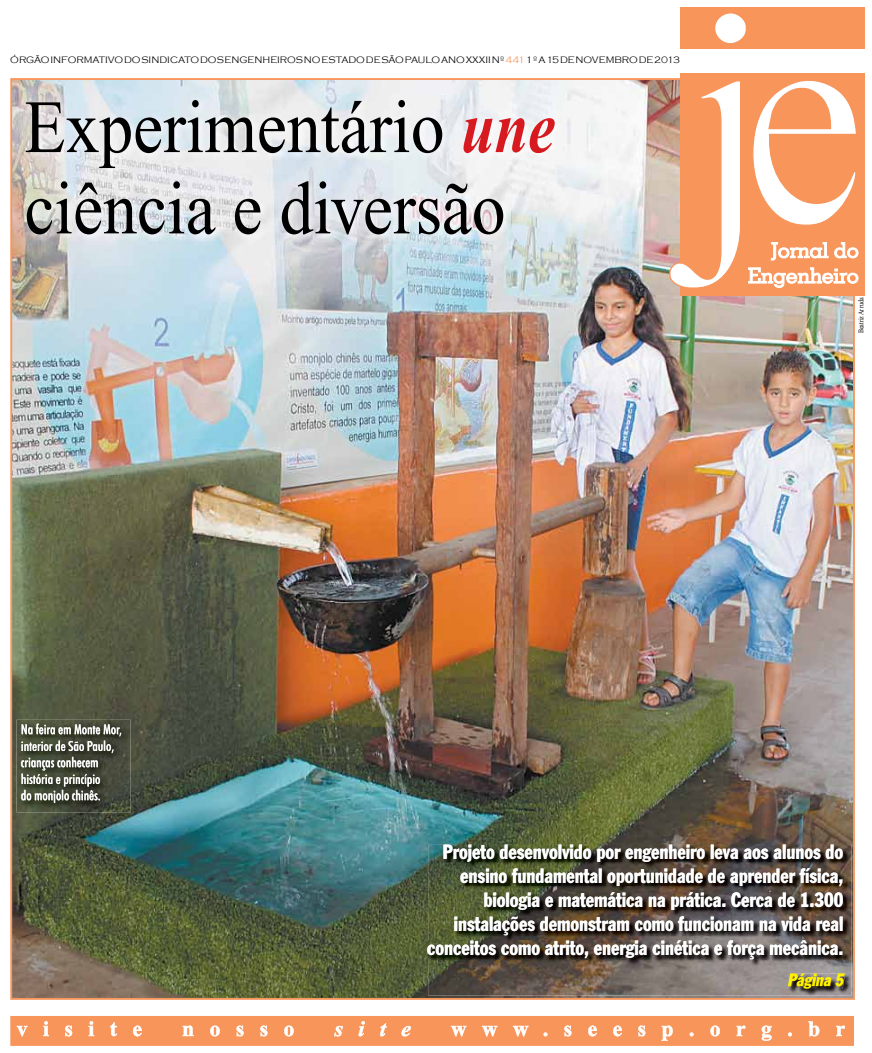
<style>
.page{position:relative;width:872px;height:1053px;background:#fff}
.page>*{position:absolute;margin:0;border:0;box-sizing:border-box;transform-origin:0 0}
.t1{font:75px/81.2px "Times New Roman";color:#000;scale:.9 1}
.t2{font:condensed 20px/24px "Franklin Gothic";color:#fff;text-align:right;scale:.9 1}
.t3{font:italic condensed 17.5px "Franklin Gothic";color:#fff200;scale:.9 1}
.t4{font:500 condensed 13.75px/16.5px "Futura BT";color:#fff}
.t5{font:300 9.62px "Copperplate Gothic";color:#000}
.t6{font:7.5px "Times New Roman";color:#000;scale:.8 1}
.s1{color:#f7955b}
.s2{font-weight:700;font-style:italic;color:#d71920}
</style>
<div class="page">
<img style="left:10px;top:78px;width:845px;height:921px">
<svg style="left:10px;top:1016px;width:844px;height:29px;background:#f79d67"></svg>
<div style="left:680px;top:8px;width:185px;height:41px;background:#f7955b"></div>
<div style="left:680px;top:73px;width:185px;height:222px;background:#f7955b"></div>
<div style="left:714px;top:13px;width:32px;height:31px;background:#fff;border-radius:15px"></div>
<div style="left:714px;top:12px;width:33px;height:32px;border:1px solid #f7955b;border-radius:15px"></div>
<svg style="left:753px;top:80px;width:103px;height:145px"></svg>
<svg style="left:669px;top:80px;width:71px;height:209px"></svg>
<svg style="left:748px;top:242px;width:110px;height:46px"></svg>
<img style="left:428px;top:844px;width:423px;height:151px">
<img style="left:443px;top:844px;width:400px;height:17px">
<img style="left:460px;top:868px;width:383px;height:17px">
<img style="left:484px;top:892px;width:359px;height:17px">
<img style="left:454px;top:916px;width:389px;height:19px">
<img style="left:428px;top:940px;width:415px;height:19px">
<img style="left:787px;top:973px;width:58px;height:15px">
<img style="left:22px;top:96px;width:542px;height:148px">
<img style="left:17px;top:719px;width:113px;height:93px">
<img style="left:22px;top:723px;width:100px;height:13px">
<img style="left:22px;top:740px;width:92px;height:13px">
<img style="left:21px;top:757px;width:78px;height:13px">
<img style="left:22px;top:773px;width:78px;height:13px">
<img style="left:21px;top:790px;width:79px;height:13px">
<p class="t5" style="left:10px;top:55px;width:671px">ÓRGÃO INFORMATIVO DO SINDICATO DOS ENGENHEIROS NO ESTADO DE SÃO PAULO ANO XXXII Nº <span class="s1">441</span> 1º A 15 DE NOVEMBRO DE 2013</p>
<h1 class="t1" style="left:24px;top:87px;width:591px">Experimentário <span class="s2">une </span>ciência e diversão</h1>
<p class="t6" style="left:857px;top:333px;width:46px;rotate:-90deg">Beatriz Arruda</p>
<p class="t4" style="left:21px;top:721px;width:102px">Na feira em Monte Mor, interior de São Paulo, crianças conhecem história e princípio<br>do monjolo chinês.</p>
<p class="t2" style="left:427px;top:839px;width:464px">Projeto desenvolvido por engenheiro leva aos alunos do ensino fundamental oportunidade de aprender física, biologia e matemática na prática. Cerca de 1.300 instalações demonstram como funcionam na vida real conceitos como atrito, energia cinética e força mecânica.</p>
<p class="t3" style="left:787px;top:969px;width:68px">Página 5</p>
</div>
